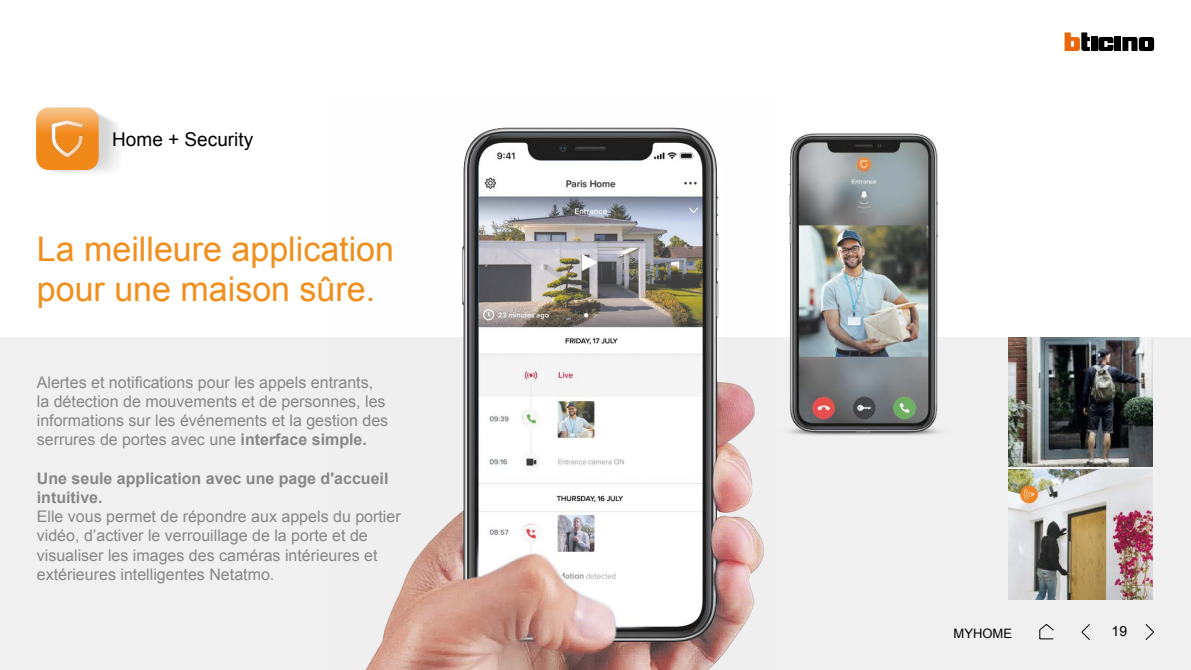
<style>
.page{position:relative;width:1191px;height:670px;background:#fff}
.page>*{position:absolute;margin:0;border:0;box-sizing:border-box;transform-origin:0 0}
.t1{font:34px/40.8px "Arial";color:#f18e1c}
.t2{font:19px "Arial";color:#000}
.t3{font:16px/19.2px "Arial";color:#878787}
.t4{font:700 16px/19.2px "Arial";color:#878787}
.t5{font:14px "Arial";color:#000}
.t6{font:13px "Arial";color:#000}
.s1{font-weight:700}
</style>
<div class="page">
<div style="left:1px;top:338px;width:1190px;height:332px;background:#f0f0f0"></div>
<div style="left:1091px;top:37px;width:6px;height:14px;background:#000"></div>
<div style="left:1114px;top:37px;width:7px;height:14px;background:#000"></div>
<svg style="left:1064px;top:32px;width:26px;height:19px"></svg>
<svg style="left:1098px;top:37px;width:15px;height:14px"></svg>
<svg style="left:1122px;top:37px;width:32px;height:14px"></svg>
<svg style="left:36px;top:107px;width:63px;height:63px;background:#f1a04a"></svg>
<img style="left:774px;top:133px;width:193px;height:302px">
<img style="left:1008px;top:469px;width:144px;height:130px">
<img style="left:1008px;top:337px;width:144px;height:129px">
<img style="left:329px;top:127px;width:445px;height:543px">
<p class="t2" style="left:112px;top:127px;width:142px">Home + Security</p>
<h1 class="t1" style="left:37px;top:228px;width:359px">La meilleure application pour une maison sûre.</h1>
<p class="t3" style="left:37px;top:372px;width:353px">Alertes et notifications pour les appels entrants, la détection de mouvements et de personnes, les informations sur les événements et la gestion des serrures de portes avec une <span class="s1">interface simple.</span></p>
<p class="t4" style="left:37px;top:469px;width:353px">Une seule application avec une page d'accueil intuitive.</p>
<p class="t3" style="left:37px;top:507px;width:365px">Elle vous permet de répondre aux appels du portier vidéo, d’activer le verrouillage de la porte et de visualiser les images des caméras intérieures et extérieures intelligentes Netatmo.</p>
<p class="t6" style="left:953px;top:624px;width:60px">MYHOME</p>
<p class="t5" style="left:1111px;top:622px;width:17px">19</p>
</div>
